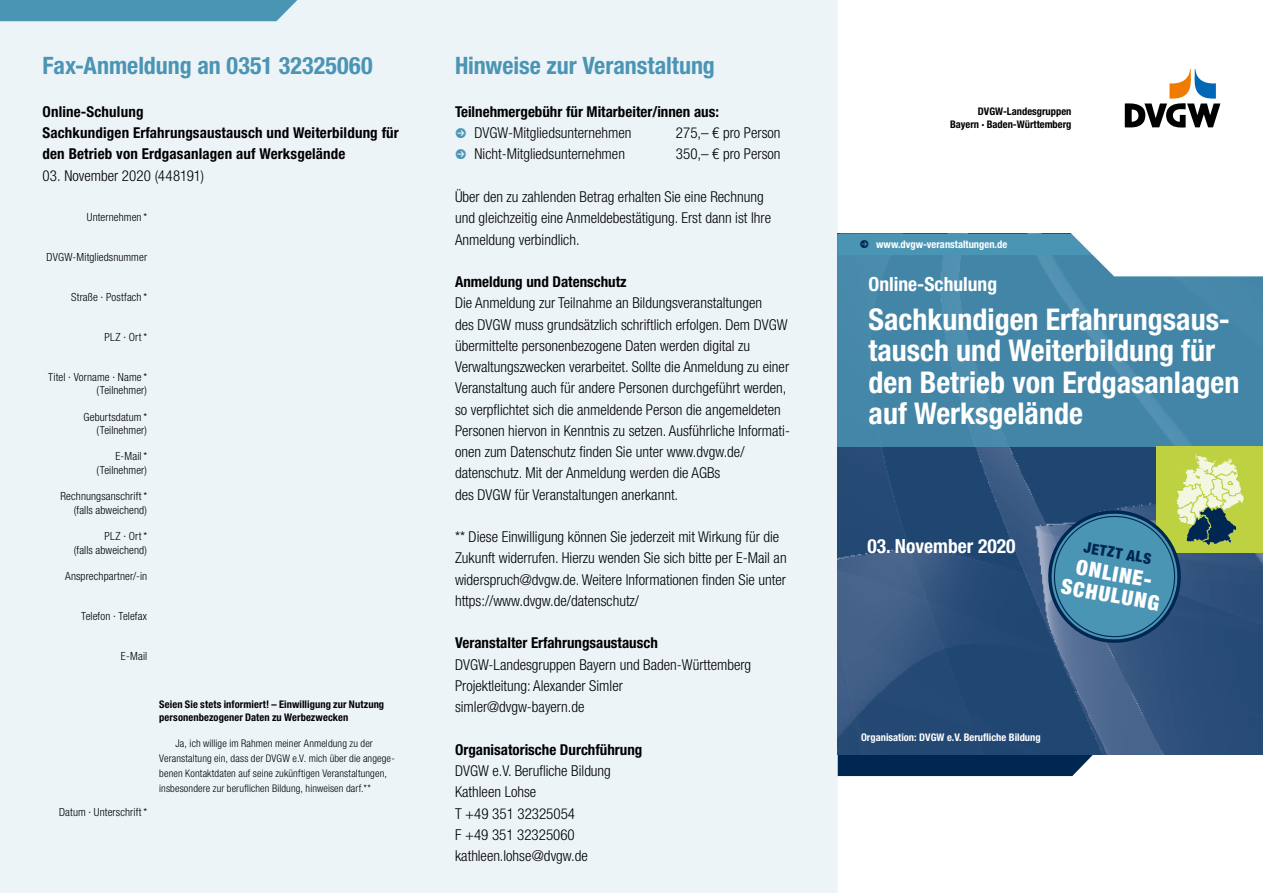
<style>
.page{position:relative;width:1263px;height:893px;background:#fff}
.page>*{position:absolute;margin:0;border:0;box-sizing:border-box;transform-origin:0 0}
.t1{font:700 condensed 30px/31.5px "Helvetica Neue LT Std";color:#fff}
.t2{font:700 condensed 24px "Helvetica Neue LT Std";letter-spacing:-.005em;color:#4b95b4}
.DVGW_Subheadline_77{font:900 condensed 21px "Helvetica Neue LT Std";color:#fff}
.t3{font:700 condensed 19.5px "Helvetica Neue LT Std";color:#fff}
.Fließtext{font:300 condensed 15px/21.3px "Helvetica Neue LT Std";color:#000}
.t4{font:700 condensed 15px/21.3px "Helvetica Neue LT Std";color:#000}
.DVGW_Subheadline_77-2{font:900 condensed 15px "Helvetica Neue LT Std";color:#002752}
._10_Fließtext{font:12px "Dingbats 2 Arrows 1 OT";color:#002752}
.Fließtext-2{font:300 condensed 11.25px/13.5px "Helvetica Neue LT Std";letter-spacing:.01em;color:#000;text-align:right}
.Fließtext-3{font:300 condensed 10.5px/15px "Helvetica Neue LT Std";letter-spacing:.01em;color:#000}
.Fließtext-4{font:700 condensed 10.5px/13.5px "Helvetica Neue LT Std";letter-spacing:.01em;color:#000}
.www_außen{font:700 condensed 10.5px "Helvetica Neue LT Std";color:#fff}
.Logo_Schriftzug{font:700 condensed 10.5px "Helvetica Neue LT Std";color:#000}
.s1{color:#4b95b4}
</style>
<div class="page">
<div style="left:0;top:0;width:838px;height:893px;background:#edf4f8"></div>
<div style="left:0;top:0;width:297px;height:21px;background:#4b95b4"></div>
<div style="left:838px;top:755px;width:255px;height:21px;background:#002752"></div>
<img style="left:838px;top:446px;width:425px;height:309px">
<div style="left:838px;top:234px;width:425px;height:212px;background:#4285a6"></div>
<svg style="left:1125px;top:69px;width:95px;height:59px"></svg>
<svg style="left:838px;top:233px;width:425px;height:43px"></svg>
<div style="left:1157px;top:446px;width:106px;height:107px;background:#bdd141"></div>
<svg style="left:1041px;top:454px;width:203px;height:192px;background:#527d88"></svg>
<p class="t2" style="left:43px;top:51px;width:332px">Fax-Anmeldung an 0351 32325060</p>
<p class="t4" style="left:43px;top:101px;width:358px">Online-Schulung<br>Sachkundigen Erfahrungsaustausch und Weiterbildung für den Betrieb von Erdgasanlagen auf Werksgelände</p>
<p class="Fließtext" style="left:43px;top:165px;width:163px">03. November 2020 (448191)</p>
<p class="Fließtext-2" style="left:87px;top:210px;width:62px">Unternehmen *</p>
<p class="Fließtext-2" style="left:47px;top:250px;width:102px">DVGW-Mitgliedsnummer</p>
<p class="Fließtext-2" style="left:71px;top:290px;width:78px">Straße · Postfach *</p>
<p class="Fließtext-2" style="left:104px;top:330px;width:44px">PLZ · Ort*</p>
<p class="Fließtext-2" style="left:48px;top:370px;width:100px">Titel · Vorname · Name * (Teilnehmer)</p>
<p class="Fließtext-2" style="left:83px;top:410px;width:65px">Geburtsdatum* (Teilnehmer)</p>
<p class="Fließtext-2" style="left:97px;top:450px;width:52px">E-Mail* (Teilnehmer)</p>
<p class="Fließtext-2" style="left:60px;top:490px;width:88px">Rechnungsanschrift*</p>
<p class="Fließtext-2" style="left:74px;top:503px;width:75px">(falls abweichend)</p>
<p class="Fließtext-2" style="left:104px;top:530px;width:44px">PLZ · Ort*</p>
<p class="Fließtext-2" style="left:74px;top:543px;width:75px">(falls abweichend)</p>
<p class="Fließtext-2" style="left:65px;top:570px;width:84px">Ansprechpartner/-in</p>
<p class="Fließtext-2" style="left:81px;top:609px;width:68px">Telefon · Telefax</p>
<p class="Fließtext-2" style="left:121px;top:649px;width:28px">E-Mail</p>
<p class="Fließtext-2" style="left:59px;top:805px;width:90px">Datum · Unterschrift*</p>
<p class="Fließtext-4" style="left:159px;top:697px;width:226px">Seien Sie stets informiert! – Einwilligung zur Nutzung personenbezogener Daten zu Werbezwecken</p>
<p class="Fließtext-3" style="left:159px;top:735px;width:237px;text-indent:16px">Ja, ich willige im Rahmen meiner Anmeldung zu der Veranstaltung ein, dass der DVGW e.V. mich über die angege&shy;benen Kontaktdaten auf seine zukünftigen Veranstaltungen, insbesondere zur beruflichen Bildung, hinweisen darf.**</p>
<p class="t2" style="left:455px;top:51px;width:261px">Hinweise zur Veranstaltung</p>
<p class="t4" style="left:455px;top:101px;width:265px">Teilnehmergebühr für Mitarbeiter/innen aus:</p>
<p class="Fließtext" style="left:455px;top:122px;width:178px"><span class="s1">●</span> DVGW-Mitgliedsunternehmen</p>
<p class="Fließtext" style="left:676px;top:122px;width:106px">275,– € pro Person</p>
<p class="Fließtext" style="left:455px;top:143px;width:171px"><span class="s1">●</span> Nicht-Mitgliedsunternehmen</p>
<p class="Fließtext" style="left:676px;top:143px;width:106px">350,– € pro Person</p>
<p class="Fließtext" style="left:455px;top:186px;width:318px">Über den zu zahlenden Betrag erhalten Sie eine Rechnung und gleichzeitig eine Anmeldebestätigung. Erst dann ist Ihre<br>Anmeldung verbindlich.</p>
<p class="t4" style="left:455px;top:271px;width:173px">Anmeldung und Datenschutz</p>
<p class="Fließtext" style="left:455px;top:292px;width:334px">Die Anmeldung zur Teilnahme an Bildungsveranstaltungen<br>des DVGW muss grundsätzlich schriftlich erfolgen. Dem DVGW</p>
<p class="Fließtext" style="left:455px;top:335px;width:336px">übermittelte personenbezogene Daten werden digital zu<br>Verwaltungszwecken verarbeitet. Sollte die Anmeldung zu einer</p>
<p class="Fließtext" style="left:455px;top:377px;width:333px">Veranstaltung auch für andere Personen durchgeführt werden,</p>
<p class="Fließtext" style="left:455px;top:398px;width:327px">so verpflichtet sich die anmeldende Person die angemeldeten</p>
<p class="Fließtext" style="left:455px;top:420px;width:336px">Personen hiervon in Kenntnis zu setzen. Ausführliche Informati&shy;onen zum Datenschutz finden Sie unter www.dvgw.de/ datenschutz. Mit der Anmeldung werden die AGBs<br>des DVGW für Veranstaltungen anerkannt.</p>
<p class="Fließtext" style="left:455px;top:526px;width:326px">** Diese Einwilligung können Sie jederzeit mit Wirkung für die</p>
<p class="Fließtext" style="left:455px;top:547px;width:333px">Zukunft widerrufen. Hierzu wenden Sie sich bitte per E-Mail an</p>
<p class="Fließtext" style="left:455px;top:569px;width:332px">widerspruch@dvgw.de. Weitere Informationen finden Sie unter</p>
<p class="Fließtext" style="left:455px;top:590px;width:186px">https://www.dvgw.de/datenschutz/</p>
<p class="t4" style="left:455px;top:632px;width:204px">Veranstalter Erfahrungsaustausch</p>
<p class="Fließtext" style="left:455px;top:654px;width:298px">DVGW-Landesgruppen Bayern und Baden-Württemberg</p>
<p class="Fließtext" style="left:455px;top:675px;width:169px">Projektleitung: Alexander Simler</p>
<p class="Fließtext" style="left:455px;top:696px;width:131px">simler@dvgw-bayern.de</p>
<p class="t4" style="left:455px;top:739px;width:189px">Organisatorische Durchführung</p>
<p class="Fließtext" style="left:455px;top:760px;width:157px">DVGW e.V. Berufliche Bildung</p>
<p class="Fließtext" style="left:455px;top:781px;width:83px">Kathleen Lohse</p>
<p class="Fließtext" style="left:455px;top:802px;width:122px">T +49 351 32325054</p>
<p class="Fließtext" style="left:455px;top:824px;width:121px">F +49 351 32325060</p>
<p class="Fließtext" style="left:455px;top:845px;width:134px">kathleen.lohse@dvgw.de</p>
<p class="Logo_Schriftzug" style="left:978px;top:105px;width:95px">DVGW-Landesgruppen</p>
<p class="Logo_Schriftzug" style="left:950px;top:117px;width:123px">Bayern · Baden-Württemberg</p>
<p class="_10_Fließtext" style="left:860px;top:237px;width:11px">●</p>
<p class="www_außen" style="left:876px;top:237px;width:133px">www.dvgw-veranstaltungen.de</p>
<p class="t3" style="left:868px;top:272px;width:130px">Online-Schulung</p>
<p class="t1" style="left:868px;top:303px;width:372px">Sachkundigen Erfahrungsaus&shy;tausch und Weiterbildung für den Betrieb von Erdgasanlagen auf Werksgelände</p>
<p class="t3" style="left:867px;top:534px;width:149px">03. November 2020</p>
<p class="DVGW_Subheadline_77-2" style="left:1085px;top:538px;width:70px;rotate:10deg">JETZT ALS</p>
<p class="DVGW_Subheadline_77" style="left:1079px;top:554px;width:81px;rotate:10deg">ONLINE-</p>
<p class="DVGW_Subheadline_77" style="left:1064px;top:573px;width:101px;rotate:10deg">SCHULUNG</p>
<p class="www_außen" style="left:861px;top:731px;width:181px">Organisation: DVGW e.V. Berufliche Bildung</p>
</div>
